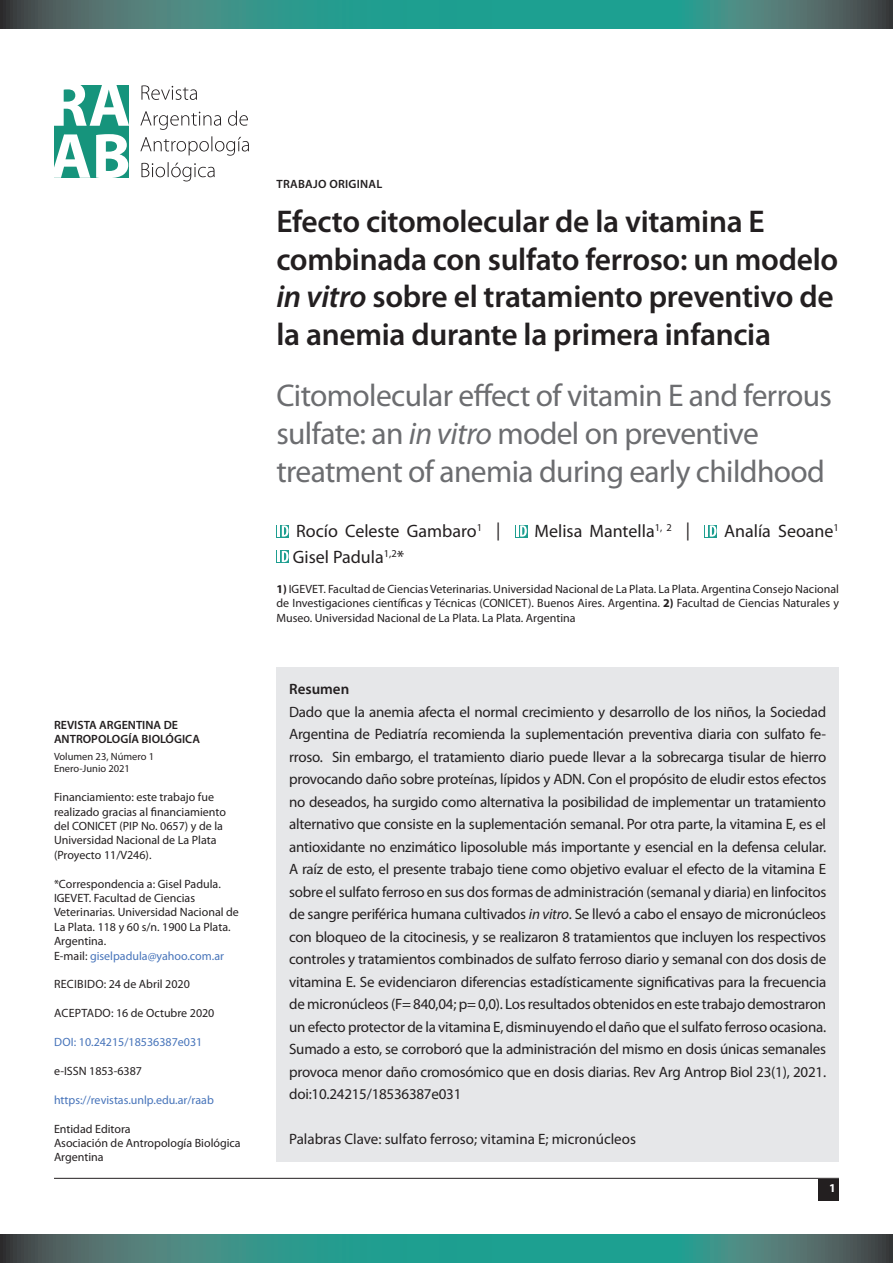
<style>
.page{position:relative;width:893px;height:1263px;background:#fff}
.page>*{position:absolute;margin:0;border:0;box-sizing:border-box;transform-origin:0 0}
.TITULO{font:600 31.5px/37.8px "Myriad Pro";letter-spacing:-.01em;color:#231f20}
.TITULO_2{font:31.5px/37.8px "Myriad Pro";letter-spacing:-.02em;color:#6c6d70}
.AUTORES{font:18px "Myriad Pro";color:#231f20}
.RESUMEN{font:15px/22.5px "Myriad Pro";letter-spacing:-.01em;color:#231f20;text-align:justify}
.RESUMEN-2{font:600 15px "Myriad Pro";color:#231f20}
.INSTITUTOS{font:12px/14.4px "Myriad Pro";color:#231f20}
.t1{font:12px "Myriad Pro";color:#4774ba}
.AUTORES-2{font:600 12px/14.4px "Myriad Pro";color:#231f20}
.AUTORES-3{font:600 12px "Myriad Pro";letter-spacing:.02em;color:#231f20}
.t2{font:700 12px "Myriad Pro";color:#fff}
.t3{font:10.5px "Myriad Pro";color:#231f20}
.s1{color:#4774ba}
.s2{font-style:italic}
.s3{font-weight:700}
</style>
<div class="page">
<div style="left:819px;top:1179px;width:20px;height:21px;background:#231f20"></div>
<hr style="left:54px;top:1178px;width:785px;height:1px;background:#231f20">
<svg style="left:0;top:0;width:893px;height:28px;background:#36887f"></svg>
<svg style="left:0;top:1234px;width:893px;height:29px;background:#36887f"></svg>
<div style="left:276px;top:667px;width:563px;height:495px;background:#e6e7e9"></div>
<svg style="left:280px;top:525px;width:9px;height:12px"></svg>
<div style="left:515px;top:525px;width:12px;height:12px;background:#1d9e90"></div>
<svg style="left:516px;top:525px;width:11px;height:12px"></svg>
<svg style="left:708px;top:525px;width:8px;height:12px"></svg>
<svg style="left:280px;top:551px;width:9px;height:11px"></svg>
<svg style="left:54px;top:85px;width:195px;height:96px"></svg>
<p class="AUTORES-2" style="left:54px;top:717px;width:148px">REVISTA ARGENTINA DE<br>ANTROPOLOGÍA BIOLÓGICA</p>
<p class="t3" style="left:54px;top:750px;width:102px">Volumen 23, Número 1</p>
<p class="t3" style="left:54px;top:762px;width:78px">Enero-Junio 2021</p>
<p class="INSTITUTOS" style="left:54px;top:790px;width:174px">Financiamiento: este trabajo fue realizado gracias al financiamiento del CONICET (PIP No. 0657) y de la<br>Universidad Nacional de La Plata (Proyecto 11/V246).</p>
<p class="INSTITUTOS" style="left:54px;top:876px;width:186px">*Correspondencia a: Gisel Padula.<br>IGEVET. Facultad de Ciencias<br>Veterinarias. Universidad Nacional de<br>La Plata. 118 y 60 s/n. 1900 La Plata.<br>Argentina.<br>E-mail: <span class="s1">giselpadula@yahoo.com.ar</span></p>
<p class="INSTITUTOS" style="left:54px;top:977px;width:137px">RECIBIDO: 24 de Abril 2020</p>
<p class="INSTITUTOS" style="left:54px;top:1006px;width:162px">ACEPTADO: 16 de Octubre 2020</p>
<p class="t1" style="left:54px;top:1035px;width:150px">DOI: 10.24215/18536387e031</p>
<p class="INSTITUTOS" style="left:54px;top:1063px;width:90px">e-ISSN 1853-6387</p>
<p class="t1" style="left:54px;top:1092px;width:161px">https://revistas.unlp.edu.ar/raab</p>
<p class="INSTITUTOS" style="left:54px;top:1121px;width:78px">Entidad Editora</p>
<p class="INSTITUTOS" style="left:54px;top:1135px;width:188px">Asociación de Antropología Biológica<br>Argentina</p>
<p class="AUTORES-3" style="left:276px;top:176px;width:107px">TRABAJO ORIGINAL</p>
<p class="TITULO" style="left:276px;top:201px;width:563px">Efecto citomolecular de la vitamina E combinada con sulfato ferroso: un modelo <span class="s2">in vitro</span> sobre el tratamiento preventivo de la anemia durante la primera infancia</p>
<p class="TITULO_2" style="left:276px;top:376px;width:557px">Citomolecular effect of vitamin E and ferrous sulfate: an <span class="s2">in vitro</span> model on preventive treatment of anemia during early childhood</p>
<p class="AUTORES" style="left:296px;top:520px;width:206px">Rocío Celeste Gambaro<sup>1</sup> |</p>
<p class="AUTORES" style="left:534px;top:520px;width:157px">Melisa Mantella<sup>1,</sup> <sup>2</sup> |</p>
<p class="AUTORES" style="left:724px;top:520px;width:116px">Analía Seoane<sup>1</sup></p>
<p class="AUTORES" style="left:293px;top:546px;width:113px">Gisel Padula<sup>1,2</sup>*</p>
<p class="INSTITUTOS" style="left:276px;top:582px;width:564px;text-align:justify"><span class="s3">1)</span> IGEVET. Facultad de Ciencias Veterinarias. Universidad Nacional de La Plata. La Plata. Argentina Consejo Nacional de Investigaciones científicas y Técnicas (CONICET). Buenos Aires. Argentina. <span class="s3">2)</span> Facultad de Ciencias Naturales y Museo. Universidad Nacional de La Plata. La Plata. Argentina</p>
<p class="RESUMEN-2" style="left:289px;top:680px;width:62px">Resumen</p>
<p class="RESUMEN" style="left:289px;top:700px;width:539px">Dado que la anemia afecta el normal crecimiento y desarrollo de los niños, la Sociedad Argentina de Pediatría recomienda la suplementación preventiva diaria con sulfato fe&shy;rroso. Sin embargo, el tratamiento diario puede llevar a la sobrecarga tisular de hierro provocando daño sobre proteínas, lípidos y ADN. Con el propósito de eludir estos efectos no deseados, ha surgido como alternativa la posibilidad de implementar un tratamiento alternativo que consiste en la suplementación semanal. Por otra parte, la vitamina E, es el antioxidante no enzimático liposoluble más importante y esencial en la defensa celular.<br>A raíz de esto, el presente trabajo tiene como objetivo evaluar el efecto de la vitamina E sobre el sulfato ferroso en sus dos formas de administración (semanal y diaria) en linfocitos de sangre periférica humana cultivados <span class="s2">in vitro</span>. Se llevó a cabo el ensayo de micronúcleos con bloqueo de la citocinesis, y se realizaron 8 tratamientos que incluyen los respectivos controles y tratamientos combinados de sulfato ferroso diario y semanal con dos dosis de vitamina E. Se evidenciaron diferencias estadísticamente significativas para la frecuencia de micronúcleos (F= 840,04; p= 0,0). Los resultados obtenidos en este trabajo demostraron un efecto protector de la vitamina E, disminuyendo el daño que el sulfato ferroso ocasiona.<br>Sumado a esto, se corroboró que la administración del mismo en dosis únicas semanales provoca menor daño cromosómico que en dosis diarias. Rev Arg Antrop Biol 23(1), 2021. doi:10.24215/18536387e031</p>
<p class="RESUMEN" style="left:289px;top:1128px;width:348px">Palabras Clave: sulfato ferroso; vitamina E; micronúcleos</p>
<p class="t2" style="left:829px;top:1180px;width:8px">1</p>
</div>
